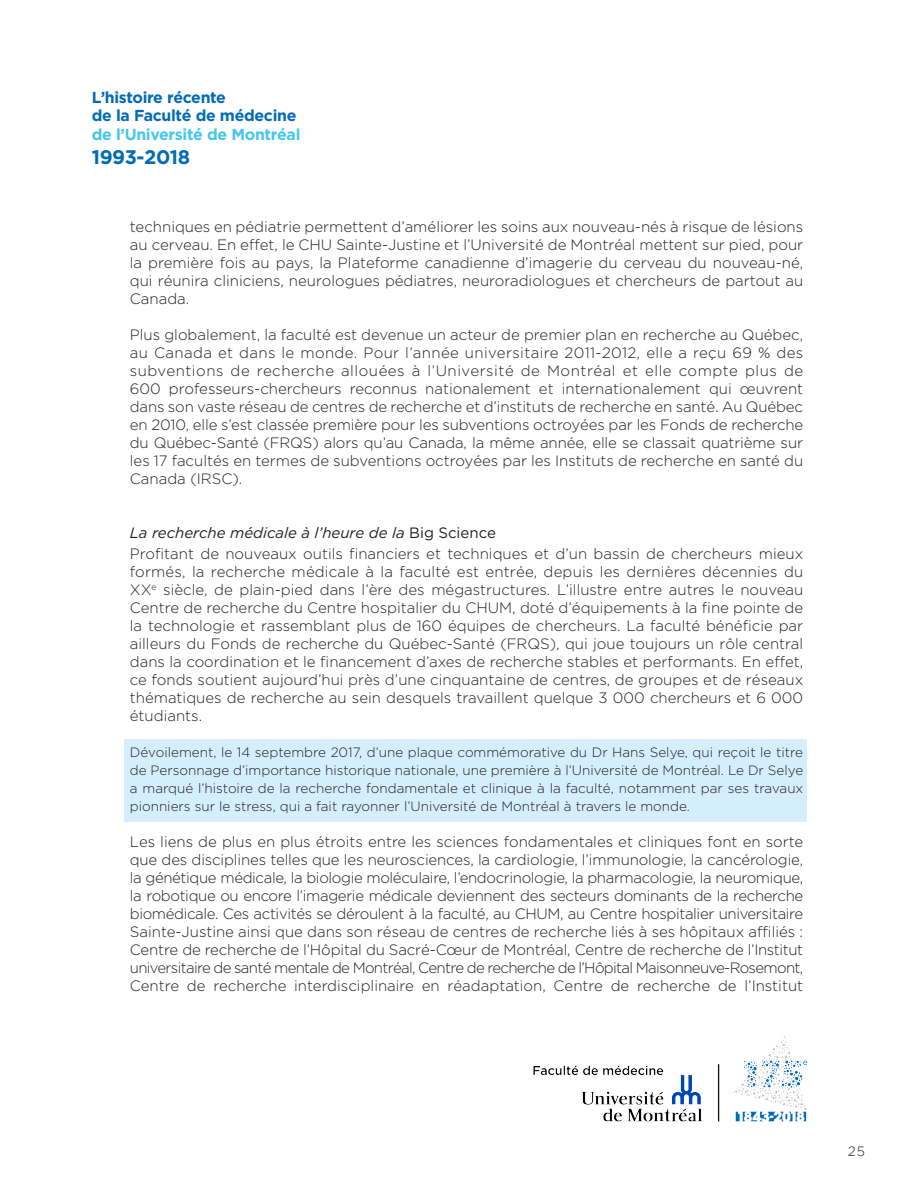
<style>
.page{position:relative;width:918px;height:1188px;background:#fff}
.page>*{position:absolute;margin:0;border:0;box-sizing:border-box;transform-origin:0 0}
.t1{font:700 19.65px "Gotham HTF";letter-spacing:-.02em;color:#006bb6}
.t2{font:700 15.9px/18.1px "Gotham HTF";letter-spacing:-.02em;color:#006bb6}
.t3{font:700 15.9px "Gotham HTF";letter-spacing:-.02em;color:#44c7ee}
.t4{font:300 15px/18px "Gotham HTF";color:#231f20;text-align:justify}
.t5{font:300 13.5px/18px "Gotham HTF";color:#231f20;text-align:justify}
.s1{font-weight:400;font-style:italic}
.s2{font-weight:400}
</style>
<div class="page">
<img style="left:533px;top:1036px;width:275px;height:86px">
<div style="left:124px;top:739px;width:683px;height:82px;background:#d4effb"></div>
<p class="t2" style="left:92px;top:88px;width:206px">L’histoire récente<br>de la Faculté de médecine</p>
<p class="t3" style="left:92px;top:125px;width:210px">de l’Université de Montréal</p>
<h1 class="t1" style="left:92px;top:145px;width:100px">1993-2018</h1>
<p class="t4" style="left:130px;top:217px;width:675px">techniques en pédiatrie permettent d’améliorer les soins aux nouveau-nés à risque de lésions au cerveau. En effet, le CHU Sainte-Justine et l’Université de Montréal mettent sur pied, pour la première fois au pays, la Plateforme canadienne d’imagerie du cerveau du nouveau-né, qui réunira cliniciens, neurologues pédiatres, neuroradiologues et chercheurs de partout au Canada.</p>
<p class="t4" style="left:130px;top:325px;width:675px">Plus globalement, la faculté est devenue un acteur de premier plan en recherche au Québec, au Canada et dans le monde. Pour l’année universitaire 2011-2012, elle a reçu 69 % des subventions de recherche allouées à l’Université de Montréal et elle compte plus de 600 professeurs-chercheurs reconnus nationalement et internationalement qui œuvrent dans son vaste réseau de centres de recherche et d’instituts de recherche en santé. Au Québec en 2010, elle s’est classée première pour les subventions octroyées par les Fonds de recherche du Québec-Santé (FRQS) alors qu’au Canada, la même année, elle se classait quatrième sur les 17 facultés en termes de subventions octroyées par les Instituts de recherche en santé du Canada (IRSC).</p>
<p class="t4" style="left:130px;top:522px;width:675px;line-height:21px"><span class="s1">La recherche médicale à l’heure de la</span> <span class="s2">Big Science<br></span>Profitant de nouveaux outils financiers et techniques et d’un bassin de chercheurs mieux</p>
<p class="t4" style="left:130px;top:562px;width:675px">formés, la recherche médicale à la faculté est entrée, depuis les dernières décennies du XX<sup>e</sup> siècle, de plain-pied dans l’ère des mégastructures. L’illustre entre autres le nouveau Centre de recherche du Centre hospitalier du CHUM, doté d’équipements à la fine pointe de la technologie et rassemblant plus de 160 équipes de chercheurs. La faculté bénéficie par ailleurs du Fonds de recherche du Québec-Santé (FRQS), qui joue toujours un rôle central dans la coordination et le financement d’axes de recherche stables et performants. En effet, ce fonds soutient aujourd’hui près d’une cinquantaine de centres, de groupes et de réseaux thématiques de recherche au sein desquels travaillent quelque 3 000 chercheurs et 6 000 étudiants.</p>
<p class="t5" style="left:130px;top:743px;width:675px">Dévoilement, le 14 septembre 2017, d’une plaque commémorative du Dr Hans Selye, qui reçoit le titre de Personnage d’importance historique nationale, une première à l’Université de Montréal. Le Dr Selye a marqué l’histoire de la recherche fondamentale et clinique à la faculté, notamment par ses travaux pionniers sur le stress, qui a fait rayonner l’Université de Montréal à travers le monde.</p>
<p class="t4" style="left:130px;top:832px;width:675px">Les liens de plus en plus étroits entre les sciences fondamentales et cliniques font en sorte que des disciplines telles que les neurosciences, la cardiologie, l’immunologie, la cancérologie, la génétique médicale, la biologie moléculaire, l’endocrinologie, la pharmacologie, la neuromique, la robotique ou encore l’imagerie médicale deviennent des secteurs dominants de la recherche biomédicale. Ces activités se déroulent à la faculté, au CHUM, au Centre hospitalier universitaire Sainte-Justine ainsi que dans son réseau de centres de recherche liés à ses hôpitaux affiliés :<br>Centre de recherche de l’Hôpital du Sacré-Cœur de Montréal, Centre de recherche de l’Institut universitaire de santé mentale de Montréal, Centre de recherche de l’Hôpital Maisonneuve-Rosemont, Centre de recherche interdisciplinaire en réadaptation, Centre de recherche de l’Institut</p>
<p class="t5" style="left:848px;top:1142px;width:19px">25</p>
</div>
